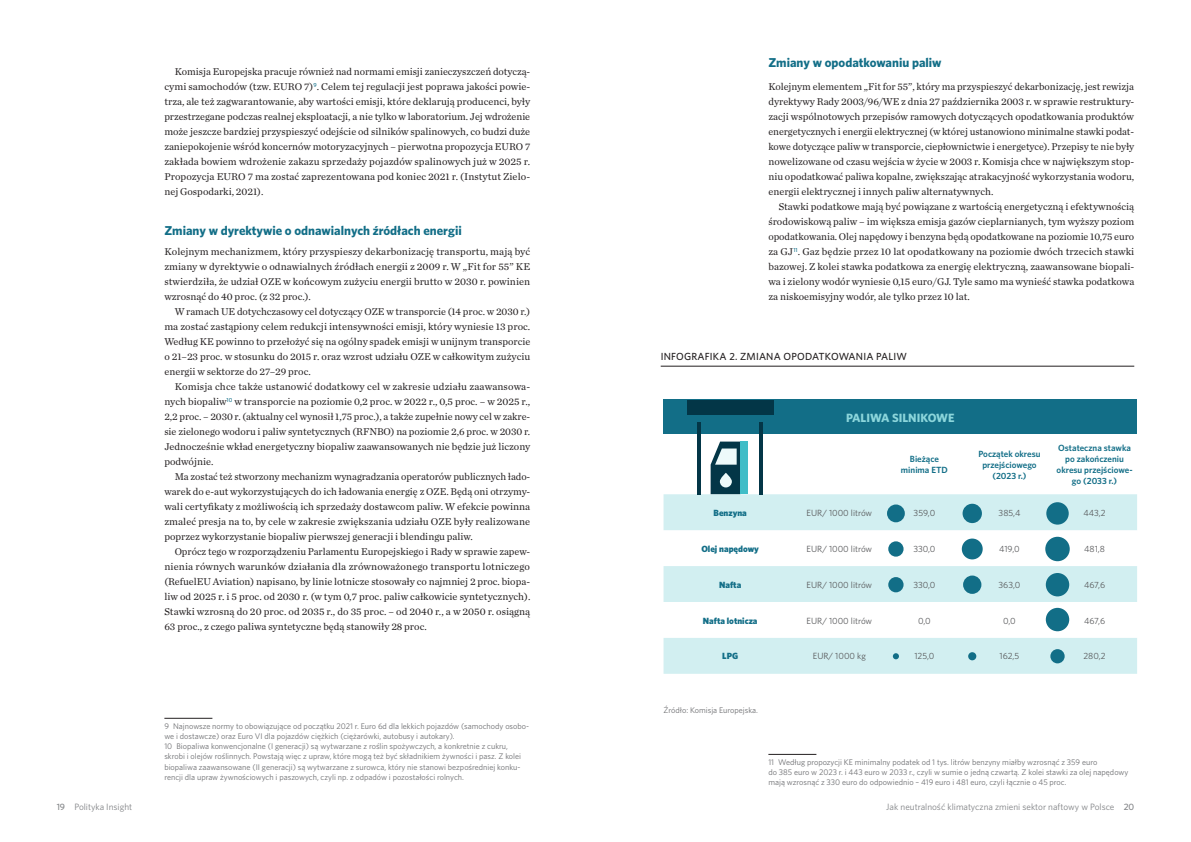
<style>
.page{position:relative;width:1191px;height:842px;background:#fff}
.page>*{position:absolute;margin:0;border:0;box-sizing:border-box;transform-origin:0 0}
.t1{font:700 12.9px "Whitney";color:#126e87}
.t2{font:700 12px "Whitney";color:#8cd6db}
.t3{font:10.3px/15px "Chronicle Text G1";color:#231f20;text-align:justify}
.t4{font:500 10.3px "Whitney";letter-spacing:.02em;color:#231f20}
.t5{font:9.2px "Whitney";color:#808285}
.t6{font:9px "Whitney";color:#57585a}
.t7{font:600 9px/11px "Whitney";color:#126e87;text-align:center}
.t8{font:900 9px "Whitney";color:#126e87}
.t9{font:8.2px/10.3px "Whitney";color:#6c6d70}
.s1{font-weight:500}
</style>
<div class="page">
<hr style="left:768px;top:754px;width:48px;height:1px;background:#231f20">
<hr style="left:164px;top:718px;width:48px;height:1px;background:#231f20">
<hr style="left:660px;top:366px;width:474px;height:1px;background:#231f20">
<div style="left:663px;top:400px;width:474px;height:34px;background:#126e87"></div>
<svg style="left:663px;top:494px;width:474px;height:180px;fill:#d2eff1"></svg>
<div style="left:687px;top:400px;width:86px;height:15px;background:#033647"></div>
<svg style="left:697px;top:422px;width:3px;height:72px"></svg>
<hr style="left:759px;top:422px;width:4px;height:73px;background:#033647">
<div style="left:740px;top:442px;width:7px;height:52px;background:#40bdc7"></div>
<svg style="left:710px;top:442px;width:30px;height:52px"></svg>
<svg style="left:720px;top:473px;width:12px;height:14px"></svg>
<div style="left:1050px;top:649px;width:14px;height:14px;background:#126e87;border-radius:50%"></div>
<div style="left:1045px;top:573px;width:24px;height:23px;background:#126e87;border-radius:50%"></div>
<div style="left:1045px;top:608px;width:24px;height:23px;background:#126e87;border-radius:50%"></div>
<div style="left:1045px;top:537px;width:24px;height:24px;background:#126e87;border-radius:50%"></div>
<div style="left:1046px;top:502px;width:22px;height:23px;background:#126e87;border-radius:50%"></div>
<div style="left:968px;top:652px;width:8px;height:8px;background:#126e87;border-radius:50%"></div>
<div style="left:963px;top:575px;width:18px;height:19px;background:#126e87;border-radius:50%"></div>
<div style="left:961px;top:538px;width:21px;height:21px;background:#126e87;border-radius:50%"></div>
<div style="left:962px;top:504px;width:20px;height:19px;background:#126e87;border-radius:50%"></div>
<svg style="left:893px;top:653px;width:6px;height:6px"></svg>
<div style="left:888px;top:541px;width:15px;height:16px;background:#126e87;border-radius:50%"></div>
<div style="left:888px;top:577px;width:15px;height:15px;background:#126e87;border-radius:50%"></div>
<div style="left:887px;top:504px;width:18px;height:18px;background:#126e87;border-radius:50%"></div>
<p class="t3" style="left:164px;top:63px;width:367px;text-indent:10px">Komisja Europejska pracuje również nad normami emisji zanieczyszczeń dotyczą&shy;cymi samochodów (tzw. EURO 7)<sup>9</sup>. Celem tej regulacji jest poprawa jakości powie&shy;trza, ale też zagwarantowanie, aby wartości emisji, które deklarują producenci, były przestrzegane podczas realnej eksploatacji, a nie tylko w laboratorium. Jej wdrożenie może jeszcze bardziej przyspieszyć odejście od silników spalinowych, co budzi duże zaniepokojenie wśród koncernów motoryzacyjnych – pierwotna propozycja EURO 7 zakłada bowiem wdrożenie zakazu sprzedaży pojazdów spalinowych już w 2025 r.<br>Propozycja EURO 7 ma zostać zaprezentowana pod koniec 2021 r. (Instytut Zielo&shy;nej Gospodarki, 2021).</p>
<p class="t1" style="left:164px;top:222px;width:299px">Zmiany w dyrektywie o odnawialnych źródłach energii</p>
<p class="t3" style="left:164px;top:243px;width:367px">Kolejnym mechanizmem, który przyspieszy dekarbonizację transportu, mają być zmiany w dyrektywie o odnawialnych źródłach energii z 2009 r. W „Fit for 55” KE stwierdziła, że udział OZE w końcowym zużyciu energii brutto w 2030 r. powinien wzrosnąć do 40 proc. (z 32 proc.).</p>
<p class="t3" style="left:164px;top:303px;width:367px;text-indent:10px">W ramach UE dotychczasowy cel dotyczący OZE w transporcie (14 proc. w 2030 r.) ma zostać zastąpiony celem redukcji intensywności emisji, który wyniesie 13 proc.<br>Według KE powinno to przełożyć się na ogólny spadek emisji w unijnym transporcie o 21–23 proc. w stosunku do 2015 r. oraz wzrost udziału OZE w całkowitym zużyciu energii w sektorze do 27–29 proc.</p>
<p class="t3" style="left:164px;top:378px;width:367px;text-indent:10px">Komisja chce także ustanowić dodatkowy cel w zakresie udziału zaawansowa&shy;nych biopaliw<sup>10</sup> w transporcie na poziomie 0,2 proc. w 2022 r., 0,5 proc. – w 2025 r., 2,2 proc. – 2030 r. (aktualny cel wynosił 1,75 proc.), a także zupełnie nowy cel w zakre&shy;sie zielonego wodoru i paliw syntetycznych (RFNBO) na poziomie 2,6 proc. w 2030 r.<br>Jednocześnie wkład energetyczny biopaliw zaawansowanych nie będzie już liczony podwójnie.</p>
<p class="t3" style="left:164px;top:468px;width:367px;text-indent:10px">Ma zostać też stworzony mechanizm wynagradzania operatorów publicznych łado&shy;warek do e-aut wykorzystujących do ich ładowania energię z OZE. Będą oni otrzymy&shy;wali certyfikaty z możliwością ich sprzedaży dostawcom paliw. W efekcie powinna zmaleć presja na to, by cele w zakresie zwiększania udziału OZE były realizowane poprzez wykorzystanie biopaliw pierwszej generacji i blendingu paliw.</p>
<p class="t3" style="left:164px;top:543px;width:367px;text-indent:10px">Oprócz tego w rozporządzeniu Parlamentu Europejskiego i Rady w sprawie zapew&shy;nienia równych warunków działania dla zrównoważonego transportu lotniczego (RefuelEU Aviation) napisano, by linie lotnicze stosowały co najmniej 2 proc. biopa&shy;liw od 2025 r. i 5 proc. od 2030 r. (w tym 0,7 proc. paliw całkowicie syntetycznych).<br>Stawki wzrosną do 20 proc. od 2035 r., do 35 proc. – od 2040 r., a w 2050 r. osiągną 63 proc., z czego paliwa syntetyczne będą stanowiły 28 proc.</p>
<p class="t9" style="left:164px;top:720px;width:366px">9 Najnowsze normy to obowiązujące od początku 2021 r. Euro 6d dla lekkich pojazdów (samochody osobo&shy;we i dostawcze) oraz Euro VI dla pojazdów ciężkich (ciężarówki, autobusy i autokary).<br>10 Biopaliwa konwencjonalne (I generacji) są wytwarzane z roślin spożywczych, a konkretnie z cukru, skrobi i olejów roślinnych. Powstają więc z upraw, które mogą też być składnikiem żywności i pasz. Z kolei biopaliwa zaawansowane (II generacji) są wytwarzane z surowca, który nie stanowi bezpośredniej konku&shy;rencji dla upraw żywnościowych i paszowych, czyli np. z odpadów i pozostałości rolnych.</p>
<p class="t1" style="left:768px;top:54px;width:175px">Zmiany w opodatkowaniu paliw</p>
<p class="t3" style="left:768px;top:78px;width:367px">Kolejnym elementem „Fit for 55”, który ma przyspieszyć dekarbonizację, jest rewizja dyrektywy Rady 2003/96/WE z dnia 27 października 2003 r. w sprawie restruktury&shy;zacji wspólnotowych przepisów ramowych dotyczących opodatkowania produktów energetycznych i energii elektrycznej (w której ustanowiono minimalne stawki podat&shy;kowe dotyczące paliw w transporcie, ciepłownictwie i energetyce). Przepisy te nie były nowelizowane od czasu wejścia w życie w 2003 r. Komisja chce w największym stop&shy;niu opodatkować paliwa kopalne, zwiększając atrakacyjność wykorzystania wodoru, energii elektrycznej i innych paliw alternatywnych.</p>
<p class="t3" style="left:768px;top:198px;width:367px;text-indent:10px">Stawki podatkowe mają być powiązane z wartością energetyczną i efektywnością środowiskową paliw – im większa emisja gazów cieplarnianych, tym wyższy poziom opodatkowania. Olej napędowy i benzyna będą opodatkowane na poziomie 10,75 euro za GJ<sup>11</sup>. Gaz będzie przez 10 lat opodatkowany na poziomie dwóch trzecich stawki bazowej. Z kolei stawka podatkowa za energię elektryczną, zaawansowane biopali&shy;wa i zielony wodór wyniesie 0,15 euro/GJ. Tyle samo ma wynieść stawka podatkowa za niskoemisyjny wodór, ale tylko przez 10 lat.</p>
<p class="t4" style="left:660px;top:350px;width:248px">INFOGRAFIKA 2. ZMIANA OPODATKOWANIA PALIW</p>
<p class="t2" style="left:846px;top:409px;width:110px">PALIWA SILNIKOWE</p>
<p class="t7" style="left:901px;top:453px;width:48px">Bieżące minima ETD</p>
<p class="t7" style="left:978px;top:448px;width:64px">Początek okresu przejściowego (2023 r.)</p>
<p class="t7" style="left:1056px;top:442px;width:77px">Ostateczna stawka po zakończeniu okresu przejściowe&shy;go (2033 r.)</p>
<p class="t8" style="left:713px;top:507px;width:35px">Benzyna</p>
<p class="t6" style="left:806px;top:507px;width:67px">EUR/ 1000 litrów</p>
<p class="t6" style="left:913px;top:507px;width:23px">359,0</p>
<p class="t6" style="left:998px;top:507px;width:23px">385,4</p>
<p class="t6" style="left:1083px;top:507px;width:24px">443,2</p>
<p class="t8" style="left:701px;top:542px;width:59px">Olej napędowy</p>
<p class="t6" style="left:806px;top:543px;width:67px">EUR/ 1000 litrów</p>
<p class="t6" style="left:913px;top:543px;width:24px">330,0</p>
<p class="t6" style="left:999px;top:543px;width:22px">419,0</p>
<p class="t6" style="left:1084px;top:543px;width:22px">481,8</p>
<p class="t8" style="left:719px;top:578px;width:24px">Nafta</p>
<p class="t6" style="left:806px;top:578px;width:67px">EUR/ 1000 litrów</p>
<p class="t6" style="left:913px;top:578px;width:24px">330,0</p>
<p class="t6" style="left:998px;top:578px;width:23px">363,0</p>
<p class="t6" style="left:1084px;top:578px;width:23px">467,6</p>
<p class="t8" style="left:703px;top:614px;width:56px">Nafta lotnicza</p>
<p class="t6" style="left:806px;top:614px;width:67px">EUR/ 1000 litrów</p>
<p class="t6" style="left:918px;top:614px;width:14px">0,0</p>
<p class="t6" style="left:1003px;top:614px;width:14px">0,0</p>
<p class="t6" style="left:1084px;top:614px;width:23px">467,6</p>
<p class="t8" style="left:722px;top:650px;width:17px">LPG</p>
<p class="t6" style="left:813px;top:650px;width:55px">EUR/ 1000 kg</p>
<p class="t6" style="left:914px;top:650px;width:22px">125,0</p>
<p class="t6" style="left:999px;top:650px;width:21px">162,5</p>
<p class="t6" style="left:1083px;top:650px;width:24px">280,2</p>
<p class="t9" style="left:663px;top:704px;width:96px">Źródło: Komisja Europejska.</p>
<p class="t9" style="left:768px;top:756px;width:361px">11 Według propozycji KE minimalny podatek od 1 tys. litrów benzyny miałby wzrosnąć z 359 euro<br>do 385 euro w 2023 r. i 443 euro w 2033 r., czyli w sumie o jedną czwartą. Z kolei stawki za olej napędowy mają wzrosnąć z 330 euro do odpowiednio – 419 euro i 481 euro, czyli łącznie o 45 proc.</p>
<p class="t5" style="left:57px;top:801px;width:77px"><span class="s1">19</span> Polityka Insight</p>
<p class="t5" style="left:886px;top:801px;width:249px">Jak neutralność klimatyczna zmieni sektor naftowy w Polsce <span class="s1">20</span></p>
</div>
